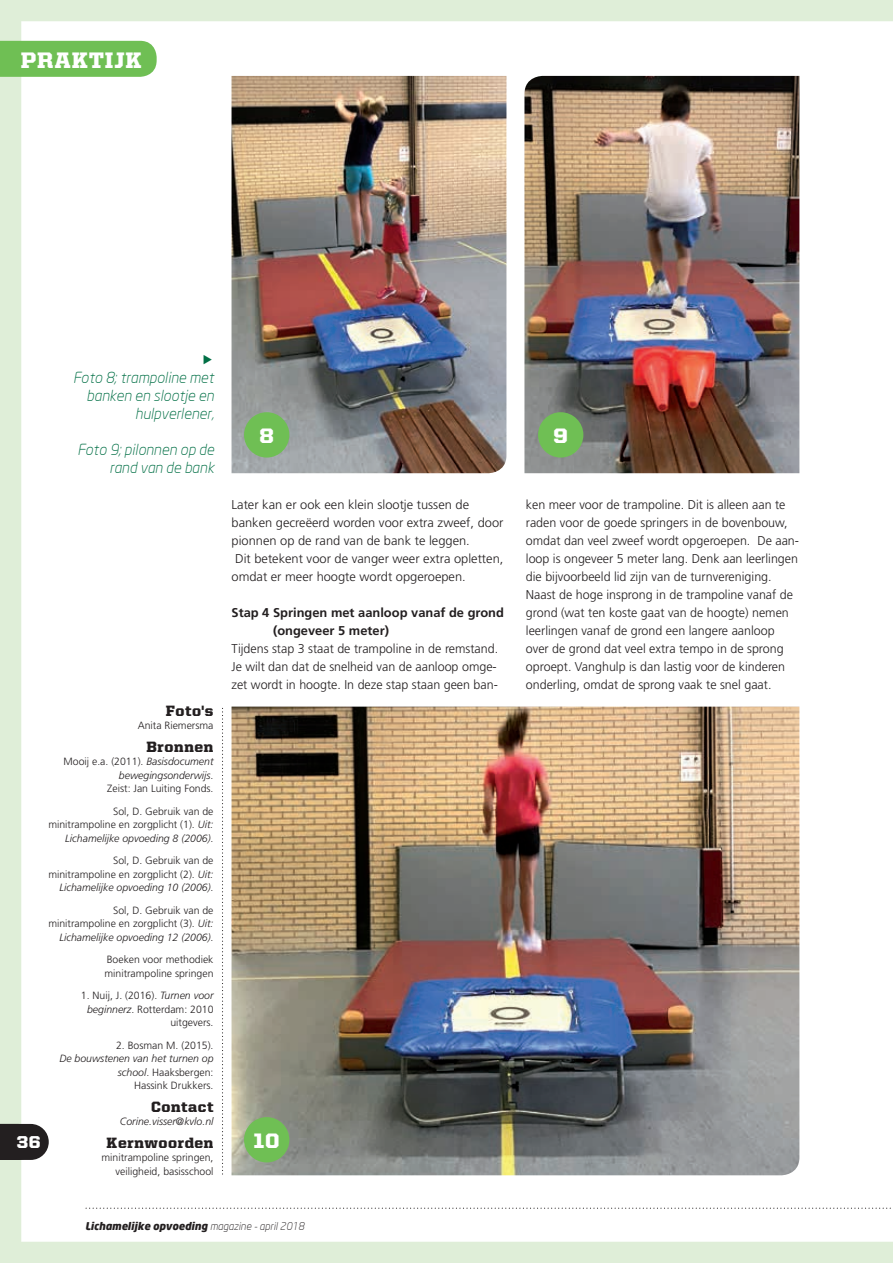
<style>
.page{position:relative;width:893px;height:1263px;background:#dfeed8}
.page>*{position:absolute;margin:0;border:0;box-sizing:border-box;transform-origin:0 0}
.t1{font:900 22.5px "United Serif Reg";letter-spacing:.035em;color:#fff}
.t2{font:900 21px "United Sans Reg";color:#fff}
.t3{font:900 17.25px "United Sans Reg";color:#fff}
.t4{font:italic 300 15px/18px "Neo Sans";color:#016f45;text-align:right}
.t5{font:900 15px "United Serif Reg";letter-spacing:.04em;color:#231f20}
.t6{font:300 12.75px/18px "Frutiger LT Std";color:#231f20}
.t7{font:700 12.75px/18px "Frutiger LT Std";color:#231f20}
.t8{font:300 10.5px/13.5px "Frutiger LT Std";color:#231f20;text-align:right}
.t9{font:italic 300 10.5px/13.5px "Frutiger LT Std";color:#231f20;text-align:right}
.t10{font:italic 900 10.5px "Neo Sans";color:#231f20}
.s1{font-style:italic}
.s2{font-style:normal}
.s3{font-weight:300}
</style>
<div class="page">
<div style="left:21px;top:21px;width:872px;height:1221px;background:#fff"></div>
<div style="left:0;top:41px;width:157px;height:36px;background:#6fbf54"></div>
<img style="left:232px;top:76px;width:274px;height:397px">
<img style="left:524px;top:76px;width:275px;height:397px">
<img style="left:232px;top:707px;width:567px;height:468px">
<div style="left:244px;top:1117px;width:45px;height:45px;background:#6fbf54;border-radius:50%"></div>
<div style="left:244px;top:412px;width:45px;height:46px;background:#6fbf54;border-radius:50%"></div>
<div style="left:538px;top:412px;width:45px;height:46px;background:#6fbf54;border-radius:50%"></div>
<svg style="left:222px;top:707px;width:2px;height:468px"></svg>
<svg style="left:0;top:1124px;width:49px;height:36px;background:#353132"></svg>
<svg style="left:85px;top:1207px;width:808px;height:2px;background:#e0e0e0"></svg>
<svg style="left:204px;top:354px;width:8px;height:10px"></svg>
<h1 class="t1" style="left:21px;top:48px;width:122px">PRAKTIJK</h1>
<p class="t4" style="left:73px;top:368px;width:142px">Foto 8; trampoline met banken en slootje en hulpverlener,</p>
<p class="t4" style="left:77px;top:440px;width:138px">Foto 9; pilonnen op de rand van de bank</p>
<h3 class="t3" style="left:17px;top:1133px;width:25px">36</h3>
<p class="t5" style="left:166px;top:702px;width:49px">Foto's</p>
<p class="t8" style="left:138px;top:719px;width:77px">Anita Riemersma</p>
<p class="t5" style="left:146px;top:738px;width:69px">Bronnen</p>
<p class="t8" style="left:64px;top:755px;width:151px">Mooij e.a. (2011). <span class="s1">Basisdocument bewegingsonderwijs</span>.<br>Zeist: Jan Luiting Fonds.</p>
<p class="t8" style="left:48px;top:804px;width:167px">Sol, D. Gebruik van de minitrampoline en zorgplicht (1). <span class="s1">Uit:<br>Lichamelijke opvoeding 8 (2006)</span>.</p>
<p class="t8" style="left:48px;top:854px;width:167px">Sol, D. Gebruik van de minitrampoline en zorgplicht (2). <span class="s1">Uit:<br>Lichamelijke opvoeding 10 (2006)</span>.</p>
<p class="t8" style="left:48px;top:903px;width:167px">Sol, D. Gebruik van de minitrampoline en zorgplicht (3). <span class="s1">Uit:<br>Lichamelijke opvoeding 12 (2006)</span>.</p>
<p class="t8" style="left:104px;top:953px;width:111px;text-align:left">Boeken voor methodiek minitrampoline springen</p>
<p class="t8" style="left:81px;top:989px;width:134px">1. Nuij, J. (2016). <span class="s1">Turnen voor beginnerz</span>. Rotterdam: 2010 uitgevers.</p>
<p class="t8" style="left:116px;top:1038px;width:99px">2. Bosman M. (2015).</p>
<p class="t9" style="left:59px;top:1052px;width:156px">De bouwstenen van het turnen op school<span class="s2">. Haaksbergen:<br>Hassink Drukkers.</span></p>
<p class="t5" style="left:151px;top:1098px;width:64px">Contact</p>
<p class="t9" style="left:120px;top:1115px;width:95px">Corine.visser@kvlo.nl</p>
<p class="t5" style="left:107px;top:1134px;width:108px">Kernwoorden</p>
<p class="t8" style="left:101px;top:1151px;width:114px">minitrampoline springen, veiligheid, basisschool</p>
<h2 class="t2" style="left:259px;top:424px;width:16px">8</h2>
<h2 class="t2" style="left:553px;top:424px;width:16px">9</h2>
<p class="t6" style="left:232px;top:495px;width:273px">Later kan er ook een klein slootje tussen de banken gecreëerd worden voor extra zweef, door pionnen op de rand van de bank te leggen.<br>Dit betekent voor de vanger weer extra opletten, omdat er meer hoogte wordt opgeroepen.</p>
<p class="t7" style="left:273px;top:603px;width:232px;text-indent:-42px">Stap 4 Springen met aanloop vanaf de grond (ongeveer 5 meter)</p>
<p class="t6" style="left:232px;top:639px;width:268px;text-align:justify">Tijdens stap 3 staat de trampoline in de remstand.<br>Je wilt dan dat de snelheid van de aanloop omge&shy;zet wordt in hoogte. In deze stap staan geen ban-</p>
<p class="t6" style="left:526px;top:495px;width:275px">ken meer voor de trampoline. Dit is alleen aan te raden voor de goede springers in de bovenbouw, omdat dan veel zweef wordt opgeroepen. De aan&shy;loop is ongeveer 5 meter lang. Denk aan leerlingen die bijvoorbeeld lid zijn van de turnvereniging.<br>Naast de hoge insprong in de trampoline vanaf de grond (wat ten koste gaat van de hoogte) nemen leerlingen vanaf de grond een langere aanloop over de grond dat veel extra tempo in de sprong oproept. Vanghulp is dan lastig voor de kinderen onderling, omdat de sprong vaak te snel gaat.</p>
<h2 class="t2" style="left:254px;top:1129px;width:27px">10</h2>
<p class="t10" style="left:85px;top:1219px;width:221px">Lichamelijke opvoeding <span class="s3">magazine - april 2018</span></p>
</div>
